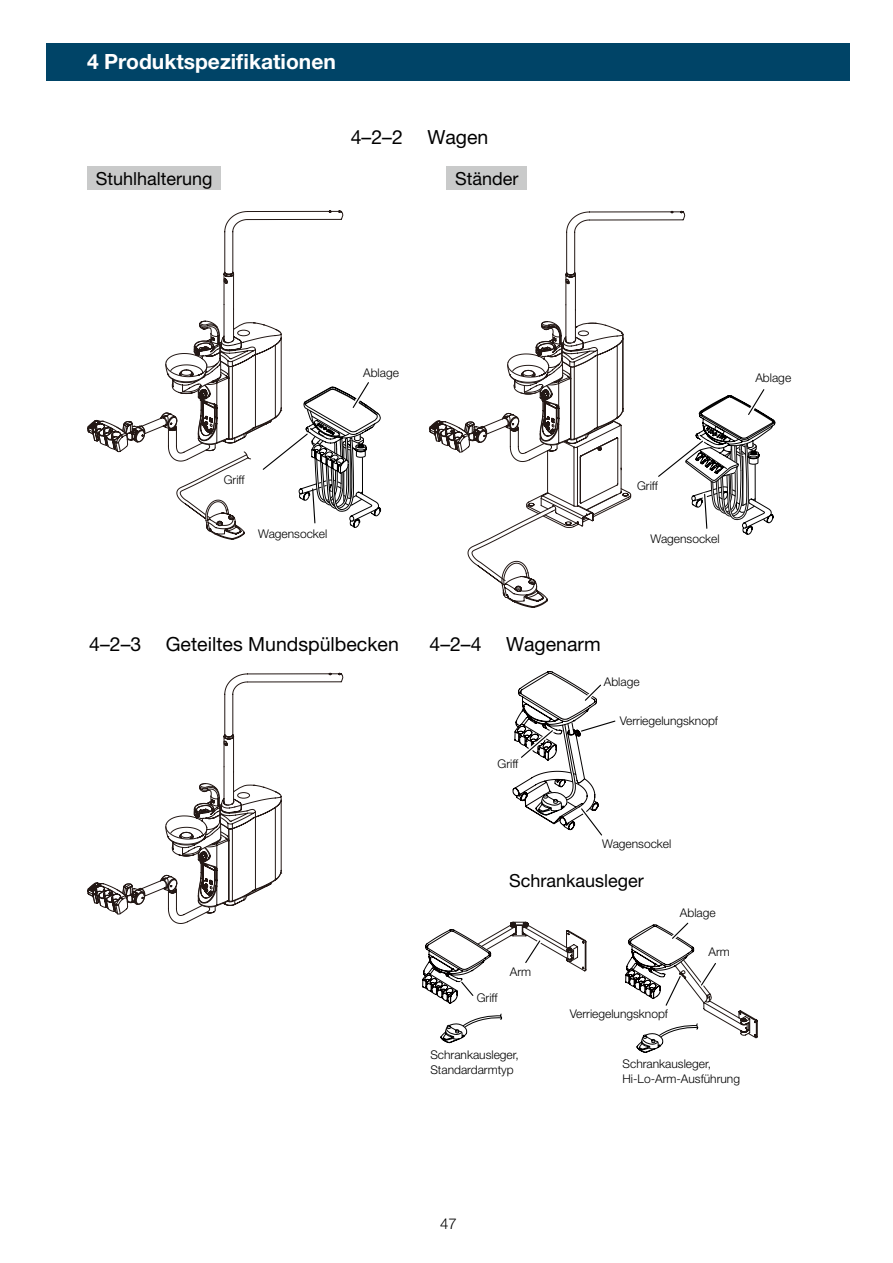
<style>
.page{position:relative;width:893px;height:1263px;background:#fff}
.page>*{position:absolute;margin:0;border:0;box-sizing:border-box;transform-origin:0 0}
.t1{font:700 21px "Helvetica Neue LT Pro";color:#fff}
.t2{font:19.5px "Helvetica Neue LT Pro";color:#000}
.t3{font:18px "Helvetica Neue LT Pro";color:#000}
.t4{font:300 15px "Helvetica Neue LT Pro";color:#000}
.t5{font:300 12px/15px "Helvetica Neue LT Pro";color:#000}
</style>
<div class="page">
<div style="left:47px;top:43px;width:803px;height:38px;background:#004467"></div>
<svg style="left:224px;top:210px;width:120px;height:59px"></svg>
<svg style="left:502px;top:586px;width:46px;height:22px"></svg>
<svg style="left:467px;top:492px;width:165px;height:94px"></svg>
<svg style="left:428px;top:210px;width:258px;height:219px"></svg>
<svg style="left:429px;top:278px;width:200px;height:248px"></svg>
<svg style="left:657px;top:386px;width:118px;height:149px"></svg>
<svg style="left:87px;top:269px;width:295px;height:271px"></svg>
<div style="left:87px;top:166px;width:134px;height:24px;background:#c9caca"></div>
<div style="left:446px;top:166px;width:81px;height:24px;background:#c9caca"></div>
<svg style="left:224px;top:672px;width:120px;height:202px"></svg>
<svg style="left:87px;top:731px;width:195px;height:193px"></svg>
<svg style="left:440px;top:1013px;width:62px;height:30px"></svg>
<svg style="left:422px;top:921px;width:165px;height:83px"></svg>
<svg style="left:512px;top:671px;width:104px;height:165px"></svg>
<svg style="left:625px;top:922px;width:133px;height:131px"></svg>
<h1 class="t1" style="left:87px;top:48px;width:250px">4 Produktspezifikationen</h1>
<h2 class="t2" style="left:351px;top:126px;width:54px">4–2–2</h2>
<h2 class="t2" style="left:427px;top:126px;width:63px">Wagen</h2>
<h3 class="t3" style="left:96px;top:168px;width:118px">Stuhlhalterung</h3>
<h3 class="t3" style="left:455px;top:168px;width:65px">Ständer</h3>
<p class="t5" style="left:363px;top:365px;width:37px">Ablage</p>
<p class="t5" style="left:755px;top:370px;width:37px">Ablage</p>
<p class="t5" style="left:224px;top:472px;width:22px">Griff</p>
<p class="t5" style="left:637px;top:478px;width:22px">Griff</p>
<p class="t5" style="left:258px;top:526px;width:71px">Wagensockel</p>
<p class="t5" style="left:651px;top:531px;width:71px">Wagensockel</p>
<h2 class="t2" style="left:89px;top:633px;width:54px">4–2–3</h2>
<h2 class="t2" style="left:166px;top:633px;width:234px">Geteiltes Mundspülbecken</h2>
<h2 class="t2" style="left:429px;top:633px;width:54px">4–2–4</h2>
<h2 class="t2" style="left:506px;top:633px;width:96px">Wagenarm</h2>
<p class="t5" style="left:497px;top:755px;width:22px">Griff</p>
<p class="t5" style="left:604px;top:674px;width:37px">Ablage</p>
<p class="t5" style="left:620px;top:713px;width:100px">Verriegelungsknopf</p>
<p class="t5" style="left:602px;top:836px;width:71px">Wagensockel</p>
<p class="t5" style="left:477px;top:990px;width:22px">Griff</p>
<h3 class="t3" style="left:509px;top:870px;width:136px">Schrankausleger</h3>
<p class="t5" style="left:510px;top:964px;width:23px">Arm</p>
<p class="t5" style="left:680px;top:905px;width:37px">Ablage</p>
<p class="t5" style="left:708px;top:944px;width:23px">Arm</p>
<p class="t5" style="left:570px;top:1005px;width:100px">Verriegelungsknopf</p>
<p class="t5" style="left:430px;top:1047px;width:90px">Schrankausleger,<br>Standardarmtyp</p>
<p class="t5" style="left:622px;top:1056px;width:119px">Schrankausleger,<br>Hi-Lo-Arm-Ausführung</p>
<p class="t4" style="left:440px;top:1214px;width:18px">47</p>
</div>
